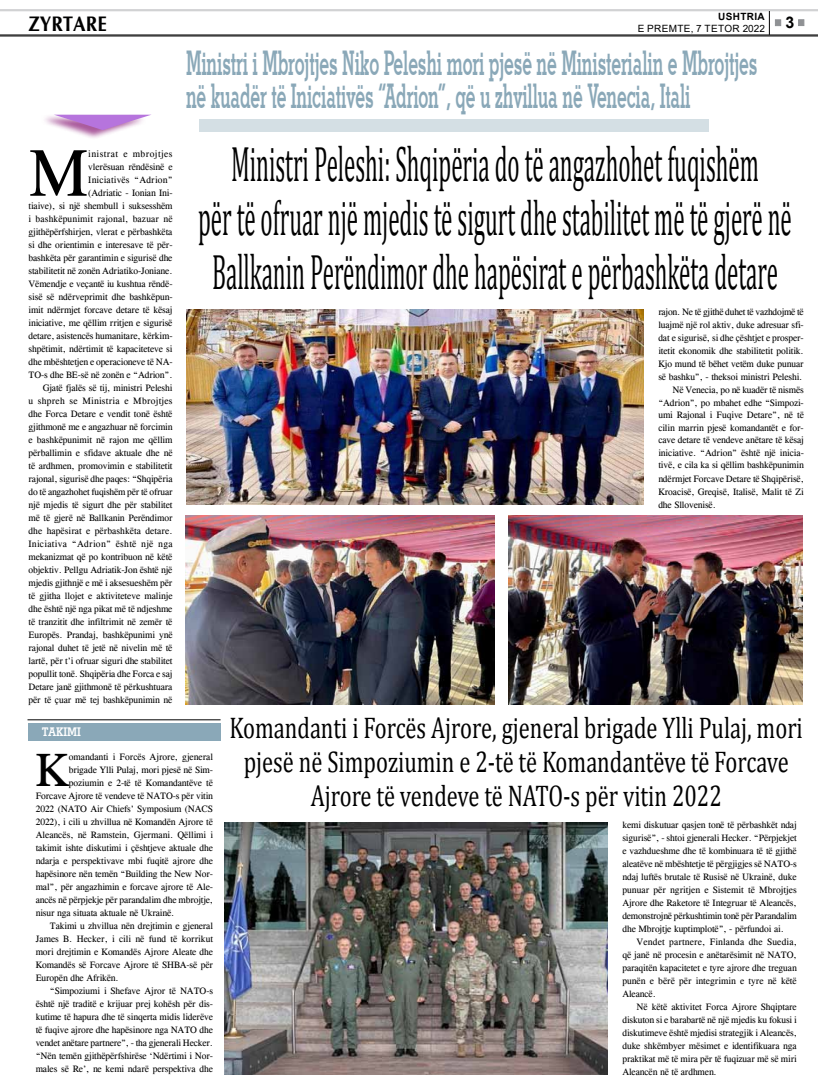
<style>
.page{position:relative;width:818px;height:1078px;background:#fff}
.page>*{position:absolute;margin:0;border:0;box-sizing:border-box;transform-origin:0 0}
.t1{font:66.9px "CG Times";color:#000}
.t2{font:50px/54px "Cambria Math";color:#000;text-align:center;scale:.46 1}
.t3{font:47.8px "CG Times";color:#000}
.t4{font:700 34px/33px "Stymie BT";letter-spacing:-.01em;color:#8aa8b8;scale:.52 1}
.t5{font:30px/34px "Cambria Math";color:#000;text-align:center;scale:.75 1}
.t6{font:700 21px "CG Omega";color:#000;scale:.9 1}
.t7{font:700 16px "Arial";color:#000}
.t8{font:700 12px "Stymie BT";color:#fff;scale:.95 1}
.t9{font:10px "Arial";letter-spacing:.035em;color:#000}
.t10{font:700 10px "Arial";letter-spacing:.035em;color:#000}
.t11{font:9.5px/13px "CG Times";letter-spacing:-.01em;color:#000;text-align:justify}
</style>
<div class="page">
<hr style="left:0;top:35px;width:818px;height:1px;background:#000">
<hr style="left:0;top:36px;width:818px;height:1px;background:#000">
<hr style="left:0;top:10px;width:818px;height:1px;background:#c7c8ca">
<hr style="left:0;top:11px;width:818px;height:1px;background:#c7c8ca">
<svg style="left:798px;top:20px;width:6px;height:6px"></svg>
<svg style="left:769px;top:11px;width:12px;height:24px"></svg>
<div style="left:41px;top:114px;width:106px;height:26px;background:#8e257c;opacity:.75"></div>
<svg style="left:54px;top:115px;width:96px;height:15px"></svg>
<div style="left:199px;top:119px;width:509px;height:13px;background:#d4dfe4"></div>
<img style="left:224px;top:822px;width:384px;height:252px">
<img style="left:509px;top:515px;width:293px;height:189px">
<img style="left:187px;top:310px;width:457px;height:194px">
<img style="left:186px;top:515px;width:309px;height:189px">
<div style="left:28px;top:723px;width:193px;height:18px;background:#8aa8b8"></div>
<hr style="left:28px;top:719px;width:193px;height:1px;background:#000">
<p class="t10" style="left:718px;top:9px;width:48px">USHTRIA</p>
<h3 class="t6" style="left:28px;top:11px;width:89px">ZYRTARE</h3>
<p class="t9" style="left:638px;top:21px;width:129px">E PREMTE, 7 TETOR 2022</p>
<h3 class="t4" style="left:186px;top:46px;width:1100px">Ministri i Mbrojtjes Niko Peleshi mori pjesë në Ministerialin e Mbrojtjes në kuadër të Iniciativës “Adrion”, që u zhvillua në Venecia, Itali</h3>
<h3 class="t7" style="left:785px;top:11px;width:10px">3</h3>
<p class="t11" style="left:29px;top:147px;width:146px;text-align:right">inistrat e mbrojtjes<br>vlerësuan rëndësinë e<br>Iniciativës “Adrion”<br>(Adriatic - Ionian Ini-<br>tiaive), si një shembull i suksesshëm i bashkëpunimit rajonal, bazuar në gjithëpërfshirjen, vlerat e përbashkëta si dhe orientimin e interesave të për&shy;bashkëta për garantimin e sigurisë dhe stabilitetit në zonën Adriatiko-Joniane.<br>Vëmendje e veçantë iu kushtua rëndë&shy;sisë së ndërveprimit dhe bashkëpun&shy;imit ndërmjet forcave detare të kësaj iniciative, me qëllim rritjen e sigurisë detare, asistencës humanitare, kërkim&shy;shpëtimit, ndërtimit të kapaciteteve si dhe mbështetjen e operacioneve të NA-TO-s dhe BE-së në zonën e “Adrion”.<br>Gjatë fjalës së tij, ministri Peleshi<br>u shpreh se Ministria e Mbrojtjes dhe Forca Detare e vendit tonë është gjithmonë me e angazhuar në forcimin e bashkëpunimit në rajon me qëllim përballimin e sfidave aktuale dhe në të ardhmen, promovimin e stabilitetit rajonal, sigurisë dhe paqes: “Shqipëria do të angazhohet fuqishëm për të ofruar një mjedis të sigurt dhe për stabilitet më të gjerë në Ballkanin Perëndimor dhe hapësirat e përbashkëta detare.<br>Iniciativa “Adrion” është një nga mekanizmat që po kontribuon në këtë objektiv. Pellgu Adriatik-Jon është një mjedis gjithnjë e më i aksesueshëm për të gjitha llojet e aktiviteteve malinje dhe është një nga pikat më të ndjeshme të tranzitit dhe infiltrimit në zemër të Europës. Prandaj, bashkëpunimi ynë rajonal duhet të jetë në nivelin më të lartë, për t’i ofruar siguri dhe stabilitet popullit tonë. Shqipëria dhe Forca e saj Detare janë gjithmonë të përkushtuara për të çuar më tej bashkëpunimin në</p>
<h1 class="t1" style="left:29px;top:134px;width:62px">M</h1>
<h2 class="t2" style="left:198px;top:136px;width:1292px">Ministri Peleshi: Shqipëria do të angazhohet fuqishëm<br>për të ofruar një mjedis të sigurt dhe stabilitet më të gjerë në<br>Ballkanin Perëndimor dhe hapësirat e përbashkëta detare</h2>
<p class="t11" style="left:658px;top:305px;width:147px">rajon. Ne të gjithë duhet të vazhdojmë të</p>
<p class="t11" style="left:658px;top:318px;width:147px">luajmë një rol aktiv, duke adresuar sfi-</p>
<p class="t11" style="left:658px;top:331px;width:147px">dat e sigurisë, si dhe çështjet e prosper-</p>
<p class="t11" style="left:658px;top:344px;width:147px">itetit ekonomik dhe stabilitetit politik.</p>
<p class="t11" style="left:658px;top:357px;width:147px">Kjo mund të bëhet vetëm duke punuar</p>
<p class="t11" style="left:658px;top:370px;width:145px">së bashku”, - theksoi ministri Peleshi.</p>
<p class="t11" style="left:672px;top:383px;width:133px">Në Venecia, po në kuadër të nismës</p>
<p class="t11" style="left:658px;top:396px;width:147px">“Adrion”, po mbahet edhe “Simpozi-</p>
<p class="t11" style="left:658px;top:408px;width:147px">umi Rajonal i Fuqive Detare”, në të</p>
<p class="t11" style="left:658px;top:421px;width:147px">cilin marrin pjesë komandantët e for-</p>
<p class="t11" style="left:658px;top:433px;width:147px">cave detare të vendeve anëtare të kësaj</p>
<p class="t11" style="left:658px;top:446px;width:147px">iniciative. “Adrion” është një inicia-</p>
<p class="t11" style="left:658px;top:458px;width:147px">tivë, e cila ka si qëllim bashkëpunimin</p>
<p class="t11" style="left:658px;top:471px;width:147px">ndërmjet Forcave Detare të Shqipërisë,</p>
<p class="t11" style="left:658px;top:484px;width:147px">Kroacisë, Greqisë, Italisë, Malit të Zi</p>
<p class="t11" style="left:658px;top:497px;width:59px">dhe Sllovenisë.</p>
<p class="t8" style="left:42px;top:724px;width:30px">takimi</p>
<h3 class="t3" style="left:36px;top:742px;width:35px">K</h3>
<p class="t11" style="left:69px;top:750px;width:146px">omandanti i Forcës Ajrore, gjeneral</p>
<p class="t11" style="left:69px;top:763px;width:146px">brigade Ylli Pulaj, mori pjesë në Sim-</p>
<p class="t11" style="left:69px;top:776px;width:146px">poziumin e 2-të të Komandantëve të</p>
<p class="t11" style="left:36px;top:789px;width:179px">Forcave Ajrore të vendeve të NATO-s për vitin</p>
<p class="t11" style="left:36px;top:802px;width:179px">2022 (NATO Air Chiefs’ Symposium (NACS</p>
<p class="t11" style="left:36px;top:815px;width:179px">2022), i cili u zhvillua në Komandën Ajrore të</p>
<p class="t11" style="left:36px;top:828px;width:179px">Aleancës, në Ramstein, Gjermani. Qëllimi i</p>
<p class="t11" style="left:36px;top:841px;width:179px">takimit ishte diskutimi i çështjeve aktuale dhe</p>
<p class="t11" style="left:36px;top:854px;width:179px">ndarja e perspektivave mbi fuqitë ajrore dhe</p>
<p class="t11" style="left:36px;top:867px;width:179px">hapësinore nën temën “Building the New Nor-</p>
<p class="t11" style="left:36px;top:880px;width:179px">mal”, për angazhimin e forcave ajrore të Ale-</p>
<p class="t11" style="left:36px;top:893px;width:179px">ancës në përpjekje për parandalim dhe mbrojtje,</p>
<p class="t11" style="left:36px;top:906px;width:140px">nisur nga situata aktuale në Ukrainë.</p>
<p class="t11" style="left:50px;top:919px;width:165px">Takimi u zhvillua nën drejtimin e gjeneral</p>
<p class="t11" style="left:36px;top:932px;width:179px">James B. Hecker, i cili në fund të korrikut</p>
<p class="t11" style="left:36px;top:945px;width:179px">mori drejtimin e Komandës Ajrore Aleate dhe</p>
<p class="t11" style="left:36px;top:958px;width:179px">Komandës së Forcave Ajrore të SHBA-së për</p>
<p class="t11" style="left:36px;top:971px;width:84px">Europën dhe Afrikën.</p>
<p class="t11" style="left:50px;top:984px;width:165px">“Simpoziumi i Shefave Ajror të NATO-s</p>
<p class="t11" style="left:36px;top:997px;width:179px">është një traditë e krijuar prej kohësh për dis-</p>
<p class="t11" style="left:36px;top:1010px;width:179px">kutime të hapura dhe të sinqerta midis liderëve</p>
<p class="t11" style="left:36px;top:1023px;width:179px">të fuqive ajrore dhe hapësinore nga NATO dhe</p>
<p class="t11" style="left:36px;top:1036px;width:179px">vendet anëtare partnere”, - tha gjenerali Hecker.</p>
<p class="t11" style="left:36px;top:1049px;width:179px">“Nën temën gjithëpërfshirëse ‘Ndërtimi i Nor-</p>
<p class="t11" style="left:36px;top:1062px;width:179px">males së Re’, ne kemi ndarë perspektiva dhe</p>
<h3 class="t5" style="left:230px;top:710px;width:766px">Komandanti i Forcës Ajrore, gjeneral brigade Ylli Pulaj, mori pjesë në Simpoziumin e 2-të të Komandantëve të Forcave<br>Ajrore të vendeve të NATO-s për vitin 2022</h3>
<p class="t11" style="left:622px;top:818px;width:176px">kemi diskutuar qasjen tonë të përbashkët ndaj sigurisë”, - shtoi gjenerali Hecker. “Përpjekjet e vazhdueshme dhe të kombinuara të të gjithë aleatëve në mbështetje të përgjigjes së NATO-s ndaj luftës brutale të Rusisë në Ukrainë, duke punuar për ngritjen e Sistemit të Mbrojtjes Ajrore dhe Raketore të Integruar të Aleancës, demonstrojnë përkushtimin tonë për Parandalim dhe Mbrojtje kuptimplotë”, - përfundoi ai.</p>
<p class="t11" style="left:622px;top:935px;width:176px;text-indent:14px">Vendet partnere, Finlanda dhe Suedia, që janë në procesin e anëtarësimit në NATO, paraqitën kapacitetet e tyre ajrore dhe treguan punën e bërë për integrimin e tyre në këtë Aleancë.</p>
<p class="t11" style="left:622px;top:1000px;width:176px;text-indent:14px">Në këtë aktivitet Forca Ajrore Shqiptare diskuton si e barabartë në një mjedis ku fokusi i diskutimeve është mjedisi strategjik i Aleancës, duke shkëmbyer mësimet e identifikuara nga praktikat më të mira për të fuqizuar më së miri Aleancën në të ardhmen.</p>
</div>
